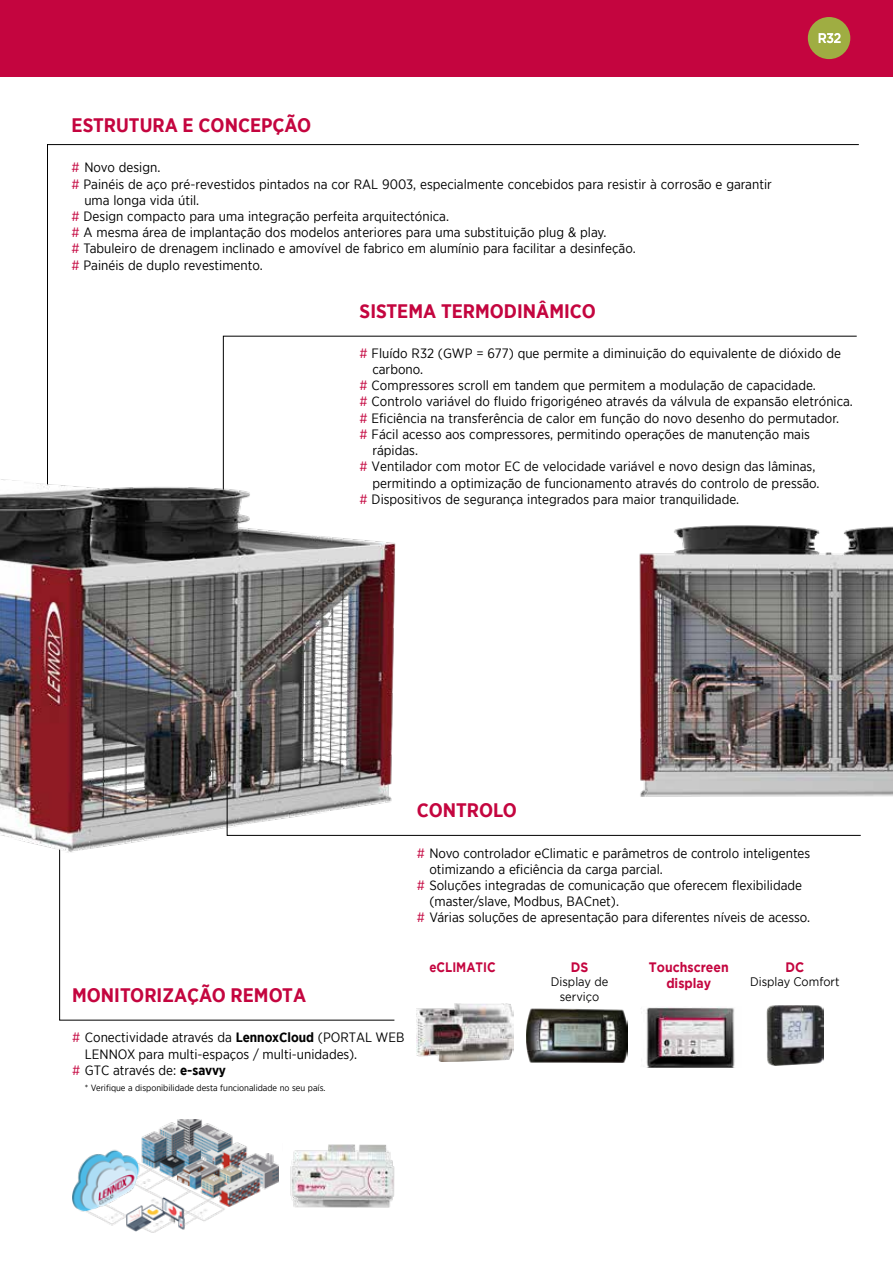
<style>
.page{position:relative;width:893px;height:1263px;background:#fff}
.page>*{position:absolute;margin:0;border:0;box-sizing:border-box;transform-origin:0 0}
.t1{font:700 19.5px "Gotham Narrow";color:#c4053f}
.t2{font:700 13.65px/16.5px "Gotham";color:#c4053f;text-align:center;scale:.9 1}
.t3{font:700 13.65px "Gotham";color:#c4053f;scale:.85 1}
.t4{font:13.5px "Gotham Narrow";color:#000}
.t5{font:12.3px/14.9px "Gotham";color:#000;text-align:center;scale:.9 1}
.t6{font:9px "Gotham Narrow";color:#000}
.s1{color:#c4053f}
.s2{font-weight:700}
</style>
<div class="page">
<div style="left:0;top:0;width:893px;height:77px;background:#c4053f"></div>
<svg style="left:47px;top:144px;width:812px;height:286px"></svg>
<svg style="left:223px;top:336px;width:634px;height:94px"></svg>
<svg style="left:59px;top:891px;width:336px;height:129px"></svg>
<div style="left:808px;top:17px;width:42px;height:42px;background:#9fad42;border-radius:50%"></div>
<svg style="left:819px;top:33px;width:22px;height:10px"></svg>
<img style="left:417px;top:1003px;width:96px;height:59px">
<img style="left:527px;top:1008px;width:100px;height:55px">
<img style="left:641px;top:1007px;width:94px;height:60px">
<img style="left:73px;top:1119px;width:206px;height:113px">
<img style="left:0;top:430px;width:396px;height:461px">
<svg style="left:227px;top:751px;width:344px;height:85px"></svg>
<img style="left:766px;top:1005px;width:57px;height:60px">
<img style="left:290px;top:1144px;width:105px;height:64px">
<img style="left:571px;top:525px;width:322px;height:311px">
<h1 class="t1" style="left:72px;top:113px;width:241px">ESTRUTURA E CONCEPÇÃO</h1>
<p class="t4" style="left:72px;top:159px;width:90px"><span class="s1">#</span> Novo design.</p>
<p class="t4" style="left:72px;top:175px;width:702px"><span class="s1">#</span> Painéis de aço pré-revestidos pintados na cor RAL 9003, especialmente concebidos para resistir à corrosão e garantir</p>
<p class="t4" style="left:84px;top:192px;width:116px">uma longa vida útil.</p>
<p class="t4" style="left:72px;top:208px;width:379px"><span class="s1">#</span> Design compacto para uma integração perfeita arquitectónica.</p>
<p class="t4" style="left:72px;top:224px;width:536px"><span class="s1">#</span> A mesma área de implantação dos modelos anteriores para uma substituição plug &amp; play.</p>
<p class="t4" style="left:72px;top:240px;width:566px"><span class="s1">#</span> Tabuleiro de drenagem inclinado e amovível de fabrico em alumínio para facilitar a desinfeção.</p>
<p class="t4" style="left:72px;top:256px;width:193px"><span class="s1">#</span> Painéis de duplo revestimento.</p>
<h1 class="t1" style="left:360px;top:298px;width:238px">SISTEMA TERMODINÂMICO</h1>
<p class="t4" style="left:360px;top:345px;width:483px"><span class="s1">#</span> Fluído R32 (GWP = 677) que permite a diminuição do equivalente de dióxido de</p>
<p class="t4" style="left:372px;top:361px;width:52px">carbono.</p>
<p class="t4" style="left:360px;top:377px;width:458px"><span class="s1">#</span> Compressores scroll em tandem que permitem a modulação de capacidade.</p>
<p class="t4" style="left:360px;top:393px;width:495px"><span class="s1">#</span> Controlo variável do fluido frigorigéneo através da válvula de expansão eletrónica.</p>
<p class="t4" style="left:360px;top:410px;width:481px"><span class="s1">#</span> Eficiência na transferência de calor em função do novo desenho do permutador.</p>
<p class="t4" style="left:360px;top:426px;width:452px"><span class="s1">#</span> Fácil acesso aos compressores, permitindo operações de manutenção mais</p>
<p class="t4" style="left:372px;top:442px;width:47px">rápidas.</p>
<p class="t4" style="left:360px;top:458px;width:457px"><span class="s1">#</span> Ventilador com motor EC de velocidade variável e novo design das lâminas,</p>
<p class="t4" style="left:372px;top:474px;width:449px">permitindo a optimização de funcionamento através do controlo de pressão.</p>
<p class="t4" style="left:360px;top:491px;width:381px"><span class="s1">#</span> Dispositivos de segurança integrados para maior tranquilidade.</p>
<h1 class="t1" style="left:417px;top:798px;width:102px">CONTROLO</h1>
<p class="t4" style="left:417px;top:844px;width:395px"><span class="s1">#</span> Novo controlador eClimatic e parâmetros de controlo inteligentes</p>
<p class="t4" style="left:429px;top:861px;width:235px">otimizando a eficiência da carga parcial.</p>
<p class="t4" style="left:417px;top:877px;width:387px"><span class="s1">#</span> Soluções integradas de comunicação que oferecem flexibilidade</p>
<p class="t4" style="left:429px;top:893px;width:191px">(master/slave, Modbus, BACnet).</p>
<p class="t4" style="left:417px;top:909px;width:395px"><span class="s1">#</span> Várias soluções de apresentação para diferentes níveis de acesso.</p>
<h1 class="t1" style="left:72px;top:983px;width:235px">MONITORIZAÇÃO REMOTA</h1>
<p class="t4" style="left:72px;top:1029px;width:334px"><span class="s1">#</span> Conectividade através da <span class="s2">LennoxCloud</span> (PORTAL WEB</p>
<p class="t4" style="left:85px;top:1045px;width:274px">LENNOX para multi-espaços / multi-unidades).</p>
<p class="t4" style="left:72px;top:1062px;width:155px"><span class="s1">#</span> GTC através de: <span class="s2">e-savvy</span></p>
<p class="t6" style="left:85px;top:1082px;width:242px">* Verifique a disponibilidade desta funcionalidade no seu país.</p>
<p class="t3" style="left:429px;top:959px;width:79px">eCLIMATIC</p>
<p class="t2" style="left:571px;top:958px;width:21px">DS</p>
<p class="t5" style="left:551px;top:974px;width:65px">Display de serviço</p>
<p class="t2" style="left:649px;top:958px;width:90px">Touchscreen display</p>
<p class="t2" style="left:785px;top:958px;width:22px">DC</p>
<p class="t5" style="left:750px;top:974px;width:101px">Display Comfort</p>
</div>
